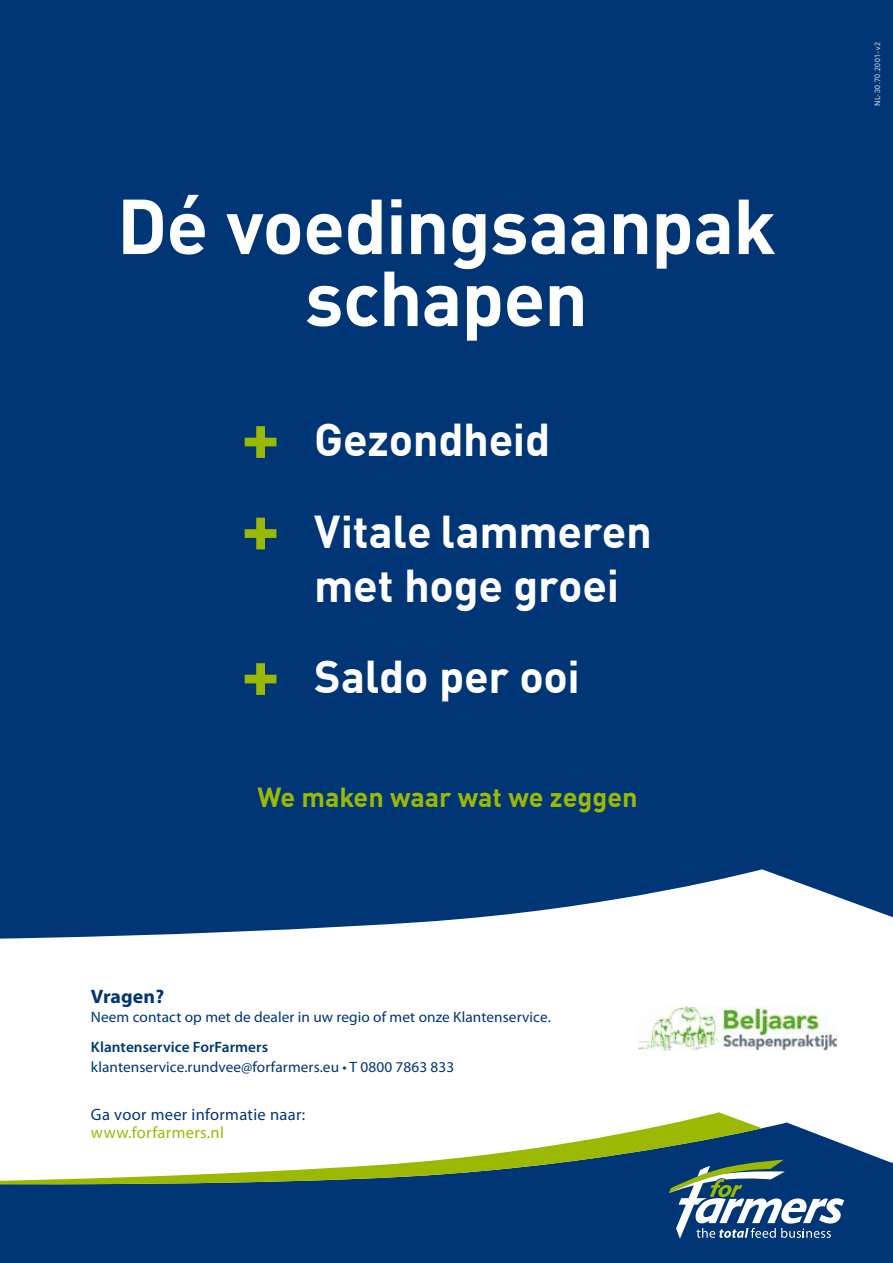
<style>
.page{position:relative;width:893px;height:1263px;background:#fff}
.page>*{position:absolute;margin:0;border:0;box-sizing:border-box;transform-origin:0 0}
.t1{font:700 76.5px/72px "DIN Offc";letter-spacing:-.01em;color:#fff;text-align:center}
.t2{font:700 45px/91.5px "DIN Offc";letter-spacing:-.005em;color:#fff}
.t3{font:700 27px "DIN Offc";letter-spacing:-.005em;color:#9bb903}
.t4{font:700 19.5px "Myriad Pro";letter-spacing:.005em;color:#003576}
.t5{font:16.5px "Myriad Pro";letter-spacing:.02em;color:#003576}
.t6{font:16.5px "Myriad Pro";letter-spacing:.02em;color:#9bb903}
.t7{font:15px "Myriad Pro";letter-spacing:.005em;color:#003576}
.t8{font:600 15px "Myriad Pro";letter-spacing:.005em;color:#003576}
.t9{font:7.5px "DIN Offc";letter-spacing:.065em;color:#fff}
.s1{font-size:71.85px;color:#9bb903}
</style>
<div class="page">
<div style="left:0;top:0;width:893px;height:1086px;background:#003576"></div>
<svg style="left:0;top:869px;width:893px;height:217px;fill:#fff"></svg>
<div style="left:0;top:1199px;width:893px;height:26px;background:#003576"></div>
<svg style="left:0;top:1122px;width:893px;height:77px;background:#245189"></svg>
<svg style="left:0;top:1112px;width:762px;height:73px"></svg>
<div style="left:0;top:1225px;width:893px;height:38px;background:#003576"></div>
<svg style="left:669px;top:1160px;width:175px;height:79px"></svg>
<img style="left:639px;top:1006px;width:197px;height:44px">
<h1 class="t1" style="left:117px;top:187px;width:660px">Dé voedingsaanpak schapen</h1>
<h2 class="t2" style="left:241px;top:392px;width:412px"><span class="s1">+</span> Gezondheid<br><span class="s1">+</span> Vitale lammeren</h2>
<h2 class="t2" style="left:241px;top:538px;width:380px;text-indent:73px">met hoge groei <span class="s1">+</span> Saldo per ooi</h2>
<h3 class="t3" style="left:258px;top:780px;width:382px">We maken waar wat we zeggen</h3>
<h3 class="t4" style="left:91px;top:983px;width:75px">Vragen?</h3>
<p class="t7" style="left:91px;top:1008px;width:461px">Neem contact op met de dealer in uw regio of met onze Klantenservice.</p>
<p class="t8" style="left:91px;top:1038px;width:179px">Klantenservice ForFarmers</p>
<p class="t7" style="left:91px;top:1058px;width:365px">klantenservice.rundvee@forfarmers.eu • T 0800 7863 833</p>
<p class="t5" style="left:91px;top:1104px;width:216px">Ga voor meer informatie naar:</p>
<p class="t6" style="left:91px;top:1122px;width:134px">www.forfarmers.nl</p>
<p class="t9" style="left:873px;top:106px;width:65px;rotate:-90deg">NL-30.70.2001-v2</p>
</div>
